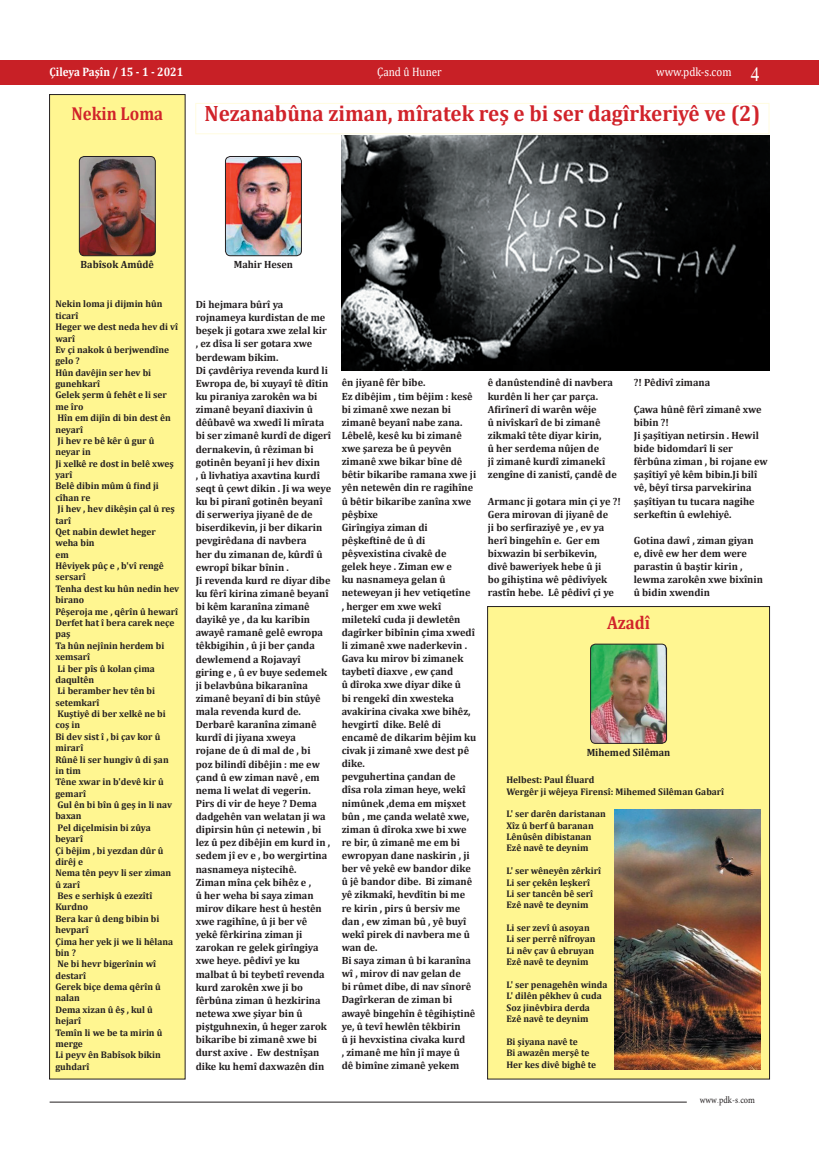
<style>
.page{position:relative;width:819px;height:1166px;background:#fff}
.page>*{position:absolute;margin:0;border:0;box-sizing:border-box;transform-origin:0 0}
.t1{font:700 22.31px "Cambria";color:#d1232a;scale:.94 1}
.t2{font:20.74px "PT Bold Heading";color:#fff;scale:.88 1}
.t3{font:700 18.72px "Cambria";color:#d1232a;scale:.89 1}
.t4{font:12.25px "Cambria";color:#fff;scale:.9 1}
.t5{font:700 12.25px "Cambria";color:#fff;scale:.9 1}
.t6{font:700 10.5px/13.1px "Cambria";color:#231f20}
.t7{font:700 9.62px/11.4px "Cambria";color:#231f20}
.t8{font:9.62px "Minion Pro";color:#231f20;scale:.86 1}
.s1{font-family:"PT Bold Heading"}
</style>
<div class="page">
<hr style="left:50px;top:1101px;width:636px;height:1px;background:#231f20">
<div style="left:0;top:61px;width:819px;height:24px;background:#c82026"></div>
<div style="left:50px;top:95px;width:135px;height:984px;background:#fff691"></div>
<div style="left:49px;top:94px;width:136px;height:985px;border:1px solid #231f20"></div>
<div style="left:196px;top:103px;width:573px;height:31px;border:1px solid #fffce0"></div>
<img style="left:79px;top:156px;width:77px;height:100px">
<img style="left:225px;top:156px;width:77px;height:100px">
<img style="left:342px;top:136px;width:427px;height:234px">
<div style="left:487px;top:606px;width:282px;height:473px;background:#fff691"></div>
<div style="left:487px;top:606px;width:282px;height:473px;border:1px solid #231f20"></div>
<img style="left:590px;top:644px;width:77px;height:99px">
<img style="left:614px;top:809px;width:146px;height:260px">
<p class="t5" style="left:50px;top:63px;width:150px">Çileya Paşîn / 15 -1- 2021</p>
<h2 class="t2" style="left:750px;top:61px;width:12px">4</h2>
<p class="t4" style="left:377px;top:65px;width:73px">Çand ̂u Huner</p>
<p class="t4" style="left:656px;top:65px;width:85px">www.pdk .s- com</p>
<h3 class="t3" style="left:71px;top:100px;width:105px">Nekin Loma</h3>
<h1 class="t1" style="left:204px;top:97px;width:592px">Nezanabûna ziman, mîratek reş e bi ser dagîrkeriyê v e (2)</h1>
<p class="t6" style="left:81px;top:258px;width:75px">Babîsok Amûdê</p>
<p class="t7" style="left:55px;top:298px;width:108px">Nekin loma ji dijmin hûn</p>
<p class="t7" style="left:55px;top:309px;width:25px">ticarî</p>
<p class="t7" style="left:55px;top:321px;width:124px">Heger we dest neda hev di vî</p>
<p class="t7" style="left:55px;top:332px;width:21px">warî</p>
<p class="t7" style="left:55px;top:344px;width:115px">Ev çi nakok û berjwendîne</p>
<p class="t7" style="left:55px;top:355px;width:26px">gelo ?</p>
<p class="t7" style="left:55px;top:366px;width:97px">Hûn davêjin ser hev bi</p>
<p class="t7" style="left:55px;top:378px;width:46px">gunehkarî</p>
<p class="t7" style="left:55px;top:389px;width:113px">Gelek şerm û fehêt lie ser</p>
<p class="t7" style="left:55px;top:400px;width:30px">me îro</p>
<p class="t7" style="left:57px;top:412px;width:115px">Hîn em dijîn di bin dest ên</p>
<p class="t7" style="left:55px;top:423px;width:29px">neyarî</p>
<p class="t7" style="left:57px;top:435px;width:98px">Ji hev re bê kêr û gur û</p>
<p class="t7" style="left:55px;top:446px;width:37px">neyar in</p>
<p class="t7" style="left:55px;top:457px;width:120px">Ji xelkê re dost in belê xweş</p>
<p class="t7" style="left:55px;top:469px;width:19px">yarî</p>
<p class="t7" style="left:137px;top:480px;width:24px">ind ji</p>
<p class="t7" style="left:55px;top:480px;width:125px">Belê dibin mûm û<br>cîhan re<br>Ji hev , hev dikêşin çal û reş tarî<br>Qet nabin dewlet heger weha bin<br>em<br>Hêviyek pûç 'b,e vî rengê sersarî<br>Tenha dest ku hûn nedin hev birano<br>Pêşeroja me , qêrîn û hewarî<br>Derfet hat î bera carek neçe paş<br>Ta hûn nejînin herdem bi xemsarî<br>Li ber pîs û kolan çima daqultên<br>Li beramber hev tên bi setemkarî<br>Kuştiyê di ber xelkê ne bi coş in<br>Bi dev sist ,î bi çav kor û mirarî<br>Rûnê li ser hungiv û di şan in tim<br>Têne xwar in 'b devê kir û gemarî<br>Gul ên bi bîn û geş in li nav baxan<br>Pel diçelmisin bi zûya<br>beyarî<br>Çi bêjim , bi yezdan dûr û dirêj e<br>Nema tên peyv li ser ziman û zarî<br>Bes e serhişk û ezezîtî<br>Kurdno<br>Bera kar û deng bibin bi hevparî<br>Çima her yek ji we li hêlana bin ?<br>Ne bi hevr bigerînin wî destarî<br>Gerek biçe dema qêrîn û nalan<br>Dema xizan û êş , kul û hejarî<br>Temîn li we be ta mirin û merge<br>Li peyv ên Babîsok bikin guhdarî</p>
<p class="t6" style="left:234px;top:258px;width:61px">Mahir Hesen</p>
<p class="t6" style="left:196px;top:298px;width:137px">Di hejmara bûrî ya rojnameya kurdistan de me beşek ji gotara xwe zelal kir , ez dîsa li ser gotara xwe berdewam bikim.<br>Di çavdêriya revenda kurd li<br>Ewropa de, bi xuyayî tê dîtin ku piraniya zarokên wa bi zimanê beyanî diaxivin û dêûbavê wa xwedî li mîrata bi ser zimanê kurdî de digerî dernakevin û, rêziman bi gotinên beyanî ji hev dixin<br>û, livhatiya axavtina kurdî seqt û çewt dikin Ji. wa weye ku bi piranî gotinên beyanî di serweriya jiyanê de de biserdikevin ji, ber dikarin pevgirêdana di navbera<br>her du zimanan de, kûrdî û ewropî bikar bînin .<br>Ji revenda kurd re diyar dibe ku fêrî kirina zimanê beyanî bi kêm karanîna zimanê dayikê ye , da ku karibin awayê ramanê gelê ewropa têkbigihin jiû, ber çanda dewlemend a Rojavayî giring û,e ev buye sedemek ji belavbûna bikaranîna zimanê beyanî di bin stûyê mala revenda kurd de.<br>Derbarê karanîna zimanê kurdî di jiyana xweya<br>rojane de û di mal de , bi<br>poz bilindî dibêjin : me ew çand û ew ziman navê , em nema li welat di vegerin.<br>Pirs di vir de heye ? Dema dadgehên van welatan ji wa dipirsin hûn çi netewin , bi lez û pez dibêjin em kurd in , sedem jî ev ,e bo wergirtina nasnameya niştecihê.<br>Ziman mîna çek bihêz ,e<br>û her weha bi saya ziman mirov dikare hest û hestên xwe ragihîne jiû, ber vê yekê fêrkirina ziman ji zarokan re gelek girîngiya xwe heye. pêdivî ye ku malbat û bi teybetî revenda kurd zarokên xwe ji bo fêrbûna ziman û hezkirina netewa xwe şiyar bin û piştguhnexin û, heger zarok bikaribe bi zimanê xwe bi durst axive . Ew destnîşan dike ku hemî daxwazên din</p>
<p class="t6" style="left:342px;top:376px;width:136px">ên jiyanê fêr bibe.<br>Ez dibêjim , tim bêjim : kesê bi zimanê xwe nezan bi zimanê beyanî nabe zana.<br>Lêbelê, kesê ku bi zimanê xwe şareza be û peyvên zimanê xwe bikar bîne dê bêtir bikaribe ramana xwe ji yên netewên din re ragihîne û bêtir bikaribe zanîna xwe pêşbixe<br>Girîngiya ziman di pêşkeftinê de û di pêşvexistina civakê de<br>gelek heye . Ziman ew e<br>ku nasnameya gelan û neteweyan ji hev vetiqetîne<br>, herger em xwe wekî miletekî cuda ji dewletên dagîrker bibînin çima xwedî li zimanê xwe naderkevin .<br>Gava ku mirov bi zimanek taybetî diaxve , ew çand<br>û dîroka xwe diyar dike û<br>bi rengekî din xwesteka avakirina civaka xwe bihêz, hevgirtî dike. Belê di encamê de dikarim bêjim ku civak ji zimanê xwe dest pê dike.<br>pevguhertina çandan de dîsa rola ziman heye, wekî nimûnek ,dema em mişxet bûn , me çanda welatê xwe, ziman û dîroka xwe bi xwe re bir û, zimanê me em bi ewropyan dane naskirin ji, ber vê yekê ew bandor dike<br>jêû bandor dibe. Bi zimanê yê zikmakî, hevdîtin bi me re kirin , pirs û bersiv me dan , ew ziman bû , yê buyî wekî pirek di navbera me û wan de.<br>Bi saya ziman û bi karanîna wî , mirov di nav gelan de<br>bi rûmet dibe, di nav sînorê<br>Dagîrkeran de ziman bi awayê bingehîn ê têgihiştinê ye û, tevî hewlên têkbirin<br>jiû hevxistina civaka kurd<br>, zimanê me hîn jî maye û<br>dê bimîne zimanê yekem</p>
<p class="t6" style="left:487px;top:376px;width:131px">ê danûstendinê di navbera kurdên li her çar parça.<br>A irînerî di warên wêje<br>û nivîskarî de bi zimanê zikmakî tête diyar kirin,<br>û her serdema nûjen de<br>jî zimanê kurdî zimanekî zengîne di zanistî, çandê de</p>
<p class="t6" style="left:487px;top:494px;width:135px">Armanc ji gotara min çi ye !?<br>Gera mirovan di jiyanê de<br>ji bo ser iraziyê ye , ev ya herî bingehîn .e Ger em bixwazin bi serbikevin,<br>divê baweriyek hebe jiû<br>bo gihiştina wê pêdivîyek rastîn hebe. Lê pêdivî çi ye</p>
<p class="t6" style="left:633px;top:376px;width:78px">?! Pêdivî zimana</p>
<p class="t6" style="left:633px;top:402px;width:135px">Çawa hûnê fêrî zimanê xwe bibin !?<br>Ji şaşîtiyan netirsin . Hewil bide bidomdarî li ser fêrbûna ziman , bi rojane ew şaşîtiyî yê kêm bibin J i. bilî vê, bêyî tirsa parvekirina şaşîtiyan tu tucara nagihe serkeftin û ewlehiyê.</p>
<p class="t6" style="left:633px;top:533px;width:131px">Gotina dawî , ziman giyan<br>,e divê ew her dem were parastin û baştir kirin , lewma zarokên xwe bixînin û bidin xwendin</p>
<h3 class="t3" style="left:607px;top:610px;width:50px">Azadî</h3>
<p class="t6" style="left:586px;top:745px;width:85px">Mihemed Silêman</p>
<p class="t7" style="left:506px;top:774px;width:219px">Helbest: Paul Éluard<br>Wergêr ji wêjeya Firensî: Mihemed Silêman Gabarî</p>
<p class="t7" style="left:506px;top:808px;width:101px">L' ser darên daristanan<br>Xîz û berf û baranan<br>Lênûsên dibistanan<br>Ezê navê te deynim</p>
<p class="t7" style="left:506px;top:865px;width:96px">L' ser wêneyên zêrkirî<br>Li ser çekên leşkerî<br>Li ser tancên bê serî<br>Ezê navê te deynim</p>
<p class="t7" style="left:506px;top:922px;width:90px">Li ser zevî û asoyan<br>Li ser perrê nîfroyan<br>Li nêv çav û ebruyan<br>Ezê navê te deynim</p>
<p class="t7" style="left:506px;top:978px;width:103px">L' ser penagehên winda<br>L' dilên pêkhev û cuda<br>Soz jinêvbira derda<br>Ezê navê te deynim</p>
<p class="t7" style="left:506px;top:1035px;width:91px">Bi şiyana navê te<br>Bi awazên merşê te<br>Her kes divê bighê te</p>
<p class="t8" style="left:699px;top:1094px;width:66px">www<span class="s1">.</span>pdk <span class="s1">.</span>s- com</p>
</div>
